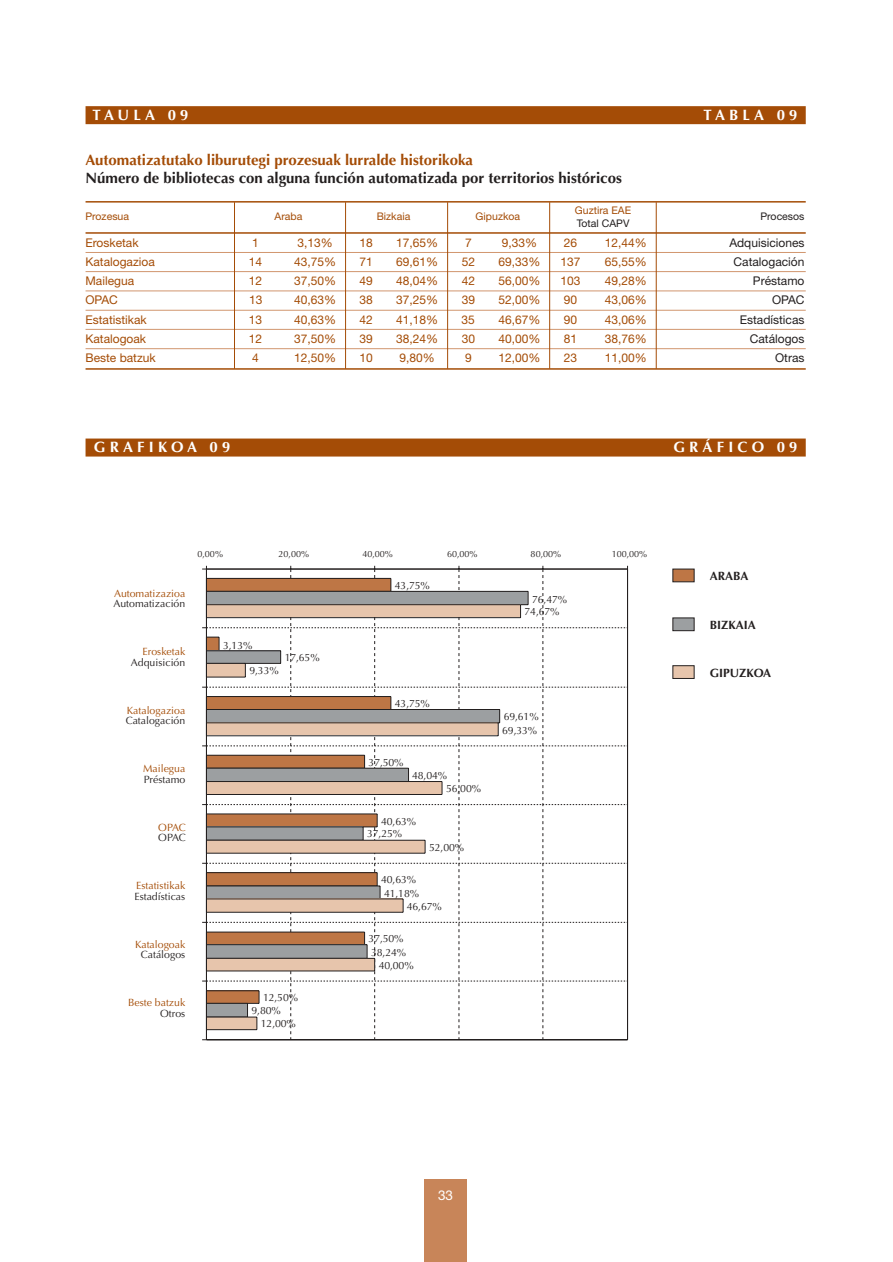
<style>
.page{position:relative;width:893px;height:1262px;background:#fff}
.page>*{position:absolute;margin:0;border:0;box-sizing:border-box;transform-origin:0 0}
.t1{font:700 15px "Optima";color:#231f1f}
.t2{font:700 15px "Optima";color:#a44c06}
.t3{font:700 15px "Optima";letter-spacing:.28em;color:#fff}
.t4{font:13.5px "Helvetica Neue";color:#fff}
.t5{font:12px "Helvetica Neue";color:#a44c06}
.t6{font:12px "Helvetica Neue";color:#231f1f}
.t7{font:700 12px "Optima";color:#231f1f}
.t8{font:10.5px "Optima";color:#231f1f}
.t9{font:10.5px "Optima";color:#a44c06}
.t10{font:10.5px "Helvetica Neue";color:#a44c06}
.t11{font:10.5px "Helvetica Neue";color:#231f1f}
.t12{font:9px "Optima";color:#231f1f}
</style>
<div class="page">
<div style="left:424px;top:1179px;width:43px;height:82px;background:#c88559"></div>
<div style="left:86px;top:106px;width:719px;height:18px;background:#a44c06"></div>
<hr style="left:86px;top:201px;width:719px;height:1px;background:#a44c06">
<hr style="left:86px;top:232px;width:719px;height:2px;background:#a44c06">
<hr style="left:86px;top:252px;width:719px;height:1px;background:#d1966e">
<hr style="left:86px;top:271px;width:719px;height:1px;background:#d1966e">
<hr style="left:86px;top:290px;width:719px;height:1px;background:#d1966e">
<hr style="left:86px;top:310px;width:719px;height:1px;background:#d1966e">
<hr style="left:86px;top:329px;width:719px;height:1px;background:#d1966e">
<hr style="left:86px;top:348px;width:719px;height:1px;background:#d1966e">
<hr style="left:86px;top:368px;width:719px;height:2px;background:#a44c06">
<div style="left:86px;top:438px;width:719px;height:18px;background:#a44c06"></div>
<hr style="left:345px;top:202px;width:1px;height:167px;background:#a44c06">
<hr style="left:234px;top:202px;width:1px;height:167px;background:#a44c06">
<hr style="left:447px;top:202px;width:1px;height:167px;background:#a44c06">
<hr style="left:549px;top:202px;width:1px;height:167px;background:#a44c06">
<hr style="left:656px;top:202px;width:1px;height:167px;background:#a44c06">
<svg style="left:202px;top:566px;width:426px;height:474px"></svg>
<div style="left:672px;top:568px;width:22px;height:14px;background:#be7645;border:1px solid #231f1f"></div>
<div style="left:672px;top:617px;width:22px;height:14px;background:#9c9fa1;border:1px solid #231f1f"></div>
<div style="left:672px;top:665px;width:22px;height:14px;background:#e7c5ac;border:1px solid #231f1f"></div>
<p class="t3" style="left:92px;top:109px;width:98px">TAULA 09</p>
<p class="t3" style="left:703px;top:109px;width:96px">TABLA 09</p>
<p class="t2" style="left:85px;top:153px;width:389px">Automatizatutako liburutegi prozesuak lurralde historikoka</p>
<p class="t1" style="left:85px;top:171px;width:538px">Número de bibliotecas con alguna función automatizada por territorios históricos</p>
<p class="t10" style="left:85px;top:212px;width:45px">Prozesua</p>
<p class="t10" style="left:275px;top:213px;width:29px">Araba</p>
<p class="t10" style="left:376px;top:213px;width:35px">Bizkaia</p>
<p class="t10" style="left:475px;top:213px;width:46px">Gipuzkoa</p>
<p class="t10" style="left:575px;top:206px;width:58px">Guztira EAE</p>
<p class="t11" style="left:760px;top:213px;width:45px">Procesos</p>
<p class="t11" style="left:576px;top:220px;width:54px">Total CAPV</p>
<p class="t5" style="left:85px;top:238px;width:55px">Erosketak</p>
<p class="t5" style="left:252px;top:238px;width:8px">1</p>
<p class="t5" style="left:297px;top:238px;width:37px">3,13%</p>
<p class="t5" style="left:359px;top:238px;width:15px">18</p>
<p class="t5" style="left:396px;top:238px;width:44px">17,65%</p>
<p class="t5" style="left:465px;top:238px;width:8px">7</p>
<p class="t5" style="left:501px;top:238px;width:37px">9,33%</p>
<p class="t5" style="left:563px;top:238px;width:15px">26</p>
<p class="t5" style="left:604px;top:238px;width:44px">12,44%</p>
<p class="t6" style="left:729px;top:238px;width:77px">Adquisiciones</p>
<p class="t5" style="left:85px;top:257px;width:71px">Katalogazioa</p>
<p class="t5" style="left:249px;top:257px;width:15px">14</p>
<p class="t5" style="left:294px;top:257px;width:44px">43,75%</p>
<p class="t5" style="left:359px;top:257px;width:15px">71</p>
<p class="t5" style="left:396px;top:257px;width:44px">69,61%</p>
<p class="t5" style="left:461px;top:257px;width:15px">52</p>
<p class="t5" style="left:498px;top:257px;width:44px">69,33%</p>
<p class="t5" style="left:560px;top:257px;width:22px">137</p>
<p class="t5" style="left:604px;top:257px;width:44px">65,55%</p>
<p class="t6" style="left:733px;top:257px;width:72px">Catalogación</p>
<p class="t5" style="left:85px;top:276px;width:50px">Mailegua</p>
<p class="t5" style="left:249px;top:276px;width:15px">12</p>
<p class="t5" style="left:294px;top:276px;width:44px">37,50%</p>
<p class="t5" style="left:359px;top:276px;width:15px">49</p>
<p class="t5" style="left:396px;top:276px;width:44px">48,04%</p>
<p class="t5" style="left:461px;top:276px;width:15px">42</p>
<p class="t5" style="left:498px;top:276px;width:44px">56,00%</p>
<p class="t5" style="left:560px;top:276px;width:22px">103</p>
<p class="t5" style="left:604px;top:276px;width:44px">49,28%</p>
<p class="t6" style="left:752px;top:276px;width:53px">Préstamo</p>
<p class="t5" style="left:85px;top:296px;width:34px">OPAC</p>
<p class="t5" style="left:249px;top:296px;width:15px">13</p>
<p class="t5" style="left:294px;top:296px;width:43px">40,63%</p>
<p class="t5" style="left:359px;top:296px;width:15px">38</p>
<p class="t5" style="left:396px;top:296px;width:43px">37,25%</p>
<p class="t5" style="left:461px;top:296px;width:15px">39</p>
<p class="t5" style="left:498px;top:296px;width:43px">52,00%</p>
<p class="t5" style="left:563px;top:296px;width:15px">90</p>
<p class="t5" style="left:604px;top:296px;width:43px">43,06%</p>
<p class="t6" style="left:772px;top:296px;width:34px">OPAC</p>
<p class="t5" style="left:85px;top:315px;width:63px">Estatistikak</p>
<p class="t5" style="left:249px;top:315px;width:15px">13</p>
<p class="t5" style="left:294px;top:315px;width:43px">40,63%</p>
<p class="t5" style="left:359px;top:315px;width:15px">42</p>
<p class="t5" style="left:396px;top:315px;width:43px">41,18%</p>
<p class="t5" style="left:461px;top:315px;width:15px">35</p>
<p class="t5" style="left:498px;top:315px;width:43px">46,67%</p>
<p class="t5" style="left:563px;top:315px;width:15px">90</p>
<p class="t5" style="left:604px;top:315px;width:43px">43,06%</p>
<p class="t6" style="left:739px;top:315px;width:66px">Estadísticas</p>
<p class="t5" style="left:85px;top:334px;width:62px">Katalogoak</p>
<p class="t5" style="left:249px;top:334px;width:15px">12</p>
<p class="t5" style="left:294px;top:334px;width:44px">37,50%</p>
<p class="t5" style="left:359px;top:334px;width:15px">39</p>
<p class="t5" style="left:396px;top:334px;width:44px">38,24%</p>
<p class="t5" style="left:461px;top:334px;width:15px">30</p>
<p class="t5" style="left:498px;top:334px;width:44px">40,00%</p>
<p class="t5" style="left:563px;top:334px;width:15px">81</p>
<p class="t5" style="left:604px;top:334px;width:44px">38,76%</p>
<p class="t6" style="left:749px;top:334px;width:56px">Catálogos</p>
<p class="t5" style="left:85px;top:353px;width:72px">Beste batzuk</p>
<p class="t5" style="left:252px;top:353px;width:8px">4</p>
<p class="t5" style="left:294px;top:353px;width:44px">12,50%</p>
<p class="t5" style="left:359px;top:353px;width:15px">10</p>
<p class="t5" style="left:399px;top:353px;width:37px">9,80%</p>
<p class="t5" style="left:465px;top:353px;width:8px">9</p>
<p class="t5" style="left:498px;top:353px;width:44px">12,00%</p>
<p class="t5" style="left:563px;top:353px;width:15px">23</p>
<p class="t5" style="left:604px;top:353px;width:44px">11,00%</p>
<p class="t6" style="left:775px;top:353px;width:31px">Otras</p>
<p class="t3" style="left:94px;top:441px;width:138px">GRAFIKOA 09</p>
<p class="t3" style="left:673px;top:441px;width:126px">GRÁFICO 09</p>
<p class="t9" style="left:114px;top:589px;width:73px">Automatizazioa</p>
<p class="t8" style="left:114px;top:599px;width:73px">Automatización</p>
<p class="t9" style="left:143px;top:647px;width:44px">Erosketak</p>
<p class="t8" style="left:131px;top:658px;width:56px">Adquisición</p>
<p class="t9" style="left:127px;top:706px;width:60px">Katalogazioa</p>
<p class="t8" style="left:126px;top:716px;width:61px">Catalogación</p>
<p class="t9" style="left:143px;top:764px;width:44px">Mailegua</p>
<p class="t8" style="left:144px;top:775px;width:43px">Préstamo</p>
<p class="t9" style="left:158px;top:823px;width:29px">OPAC</p>
<p class="t8" style="left:158px;top:833px;width:29px">OPAC</p>
<p class="t9" style="left:136px;top:881px;width:51px">Estatistikak</p>
<p class="t8" style="left:134px;top:892px;width:52px">Estadísticas</p>
<p class="t9" style="left:135px;top:940px;width:52px">Katalogoak</p>
<p class="t8" style="left:141px;top:950px;width:46px">Catálogos</p>
<p class="t9" style="left:128px;top:998px;width:59px">Beste batzuk</p>
<p class="t8" style="left:160px;top:1009px;width:27px">Otros</p>
<p class="t12" style="left:197px;top:550px;width:27px">0,00%</p>
<p class="t12" style="left:278px;top:550px;width:32px">20,00%</p>
<p class="t12" style="left:362px;top:550px;width:32px">40,00%</p>
<p class="t12" style="left:447px;top:550px;width:32px">60,00%</p>
<p class="t12" style="left:530px;top:550px;width:32px">80,00%</p>
<p class="t12" style="left:611px;top:550px;width:37px">100,00%</p>
<p class="t8" style="left:223px;top:640px;width:31px">3,13%</p>
<p class="t8" style="left:285px;top:653px;width:36px">17,65%</p>
<p class="t8" style="left:249px;top:666px;width:31px">9,33%</p>
<p class="t8" style="left:263px;top:993px;width:36px">12,50%</p>
<p class="t8" style="left:251px;top:1006px;width:31px">9,80%</p>
<p class="t8" style="left:261px;top:1019px;width:36px">12,00%</p>
<p class="t8" style="left:395px;top:581px;width:36px">43,75%</p>
<p class="t8" style="left:532px;top:595px;width:36px">76,47%</p>
<p class="t8" style="left:524px;top:607px;width:36px">74,67%</p>
<p class="t8" style="left:395px;top:699px;width:36px">43,75%</p>
<p class="t8" style="left:368px;top:758px;width:36px">37,50%</p>
<p class="t8" style="left:412px;top:771px;width:36px">48,04%</p>
<p class="t8" style="left:446px;top:784px;width:36px">56,00%</p>
<p class="t8" style="left:381px;top:816px;width:36px">40,63%</p>
<p class="t8" style="left:367px;top:829px;width:36px">37,25%</p>
<p class="t8" style="left:381px;top:875px;width:36px">40,63%</p>
<p class="t8" style="left:384px;top:888px;width:36px">41,18%</p>
<p class="t8" style="left:429px;top:843px;width:36px">52,00%</p>
<p class="t8" style="left:407px;top:902px;width:36px">46,67%</p>
<p class="t8" style="left:368px;top:934px;width:36px">37,50%</p>
<p class="t8" style="left:371px;top:948px;width:36px">38,24%</p>
<p class="t8" style="left:378px;top:960px;width:36px">40,00%</p>
<p class="t8" style="left:503px;top:712px;width:36px">69,61%</p>
<p class="t8" style="left:502px;top:725px;width:36px">69,33%</p>
<p class="t7" style="left:709px;top:571px;width:40px">ARABA</p>
<p class="t7" style="left:709px;top:620px;width:48px">BIZKAIA</p>
<p class="t7" style="left:709px;top:668px;width:63px">GIPUZKOA</p>
<p class="t4" style="left:438px;top:1190px;width:17px">33</p>
</div>
